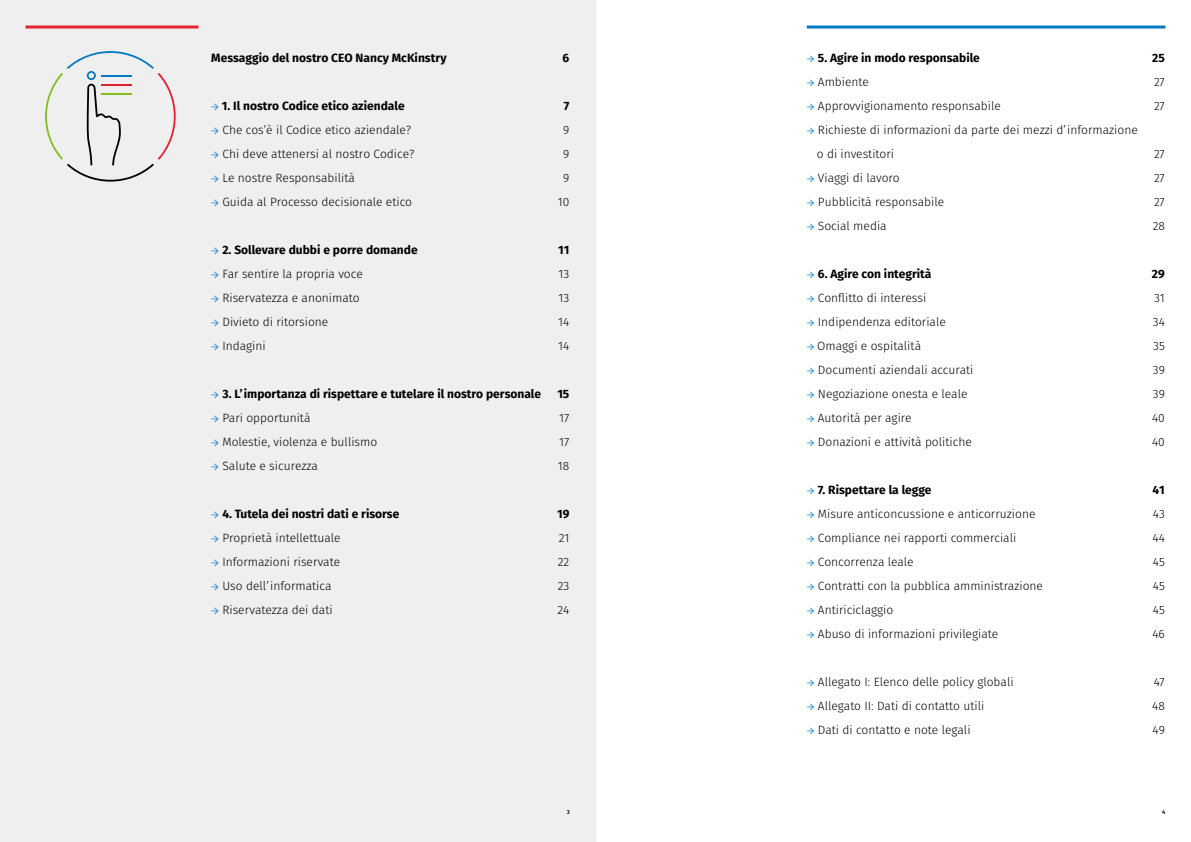
<style>
.page{position:relative;width:1191px;height:842px;background:#fff}
.page>*{position:absolute;margin:0;border:0;box-sizing:border-box;transform-origin:0 0}
.t1{font:300 12px/24px "Fira Sans";color:#000}
.t2{font:700 12px "Fira Sans";color:#000}
.t3{font:500 6px "Fira Sans";color:#000}
.s1{font-family:"Minion Pro";font-weight:400;color:#007ac2}
</style>
<div class="page">
<div style="left:0;top:0;width:595px;height:842px;background:#eeefee"></div>
<hr style="left:26px;top:26px;width:172px;height:3px;background:#e62330">
<hr style="left:806px;top:26px;width:359px;height:3px;background:#007ac2">
<svg style="left:45px;top:51px;width:131px;height:131px"></svg>
<hr style="left:101px;top:75px;width:31px;height:1px;background:#007ac2">
<hr style="left:101px;top:84px;width:31px;height:2px;background:#e6212e">
<hr style="left:101px;top:93px;width:31px;height:2px;background:#85bd21">
<p class="t2" style="left:211px;top:47px;width:237px">Messaggio del nostro CEO Nancy McKinstry</p>
<p class="t2" style="left:562px;top:47px;width:8px">6</p>
<p class="t2" style="left:211px;top:95px;width:195px"><span class="s1">→</span> 1. Il nostro Codice etico aziendale</p>
<p class="t2" style="left:564px;top:95px;width:7px">7</p>
<p class="t1" style="left:211px;top:117px;width:201px"><span class="s1">→</span> Che cos’è il Codice etico aziendale?</p>
<p class="t1" style="left:563px;top:117px;width:8px">9</p>
<p class="t1" style="left:211px;top:141px;width:205px"><span class="s1">→</span> Chi deve attenersi al nostro Codice?</p>
<p class="t1" style="left:563px;top:141px;width:8px">9</p>
<p class="t1" style="left:211px;top:165px;width:145px"><span class="s1">→</span> Le nostre Responsabilità</p>
<p class="t1" style="left:563px;top:165px;width:8px">9</p>
<p class="t1" style="left:211px;top:189px;width:202px"><span class="s1">→</span> Guida al Processo decisionale etico</p>
<p class="t1" style="left:558px;top:189px;width:13px">10</p>
<p class="t2" style="left:211px;top:239px;width:208px"><span class="s1">→</span> 2. Sollevare dubbi e porre domande</p>
<p class="t2" style="left:558px;top:239px;width:13px">11</p>
<p class="t1" style="left:211px;top:261px;width:153px"><span class="s1">→</span> Far sentire la propria voce</p>
<p class="t1" style="left:558px;top:261px;width:12px">13</p>
<p class="t1" style="left:211px;top:285px;width:150px"><span class="s1">→</span> Riservatezza e anonimato</p>
<p class="t1" style="left:558px;top:285px;width:12px">13</p>
<p class="t1" style="left:211px;top:309px;width:119px"><span class="s1">→</span> Divieto di ritorsione</p>
<p class="t1" style="left:558px;top:309px;width:13px">14</p>
<p class="t1" style="left:211px;top:333px;width:56px"><span class="s1">→</span> Indagini</p>
<p class="t1" style="left:558px;top:333px;width:13px">14</p>
<p class="t2" style="left:211px;top:383px;width:331px"><span class="s1">→</span> 3. L’importanza di rispettare e tutelare il nostro personale</p>
<p class="t2" style="left:557px;top:383px;width:13px">15</p>
<p class="t1" style="left:211px;top:405px;width:101px"><span class="s1">→</span> Pari opportunità</p>
<p class="t1" style="left:559px;top:405px;width:12px">17</p>
<p class="t1" style="left:211px;top:429px;width:167px"><span class="s1">→</span> Molestie, violenza e bullismo</p>
<p class="t1" style="left:559px;top:429px;width:12px">17</p>
<p class="t1" style="left:211px;top:453px;width:108px"><span class="s1">→</span> Salute e sicurezza</p>
<p class="t1" style="left:558px;top:453px;width:13px">18</p>
<p class="t2" style="left:211px;top:503px;width:190px"><span class="s1">→</span> 4. Tutela dei nostri dati e risorse</p>
<p class="t2" style="left:557px;top:503px;width:14px">19</p>
<p class="t1" style="left:211px;top:525px;width:131px"><span class="s1">→</span> Proprietà intellettuale</p>
<p class="t1" style="left:558px;top:525px;width:12px">21</p>
<p class="t1" style="left:211px;top:549px;width:130px"><span class="s1">→</span> Informazioni riservate</p>
<p class="t1" style="left:558px;top:549px;width:13px">22</p>
<p class="t1" style="left:211px;top:573px;width:122px"><span class="s1">→</span> Uso dell’informatica</p>
<p class="t1" style="left:558px;top:573px;width:13px">23</p>
<p class="t1" style="left:211px;top:597px;width:123px"><span class="s1">→</span> Riservatezza dei dati</p>
<p class="t1" style="left:557px;top:597px;width:13px">24</p>
<p class="t2" style="left:806px;top:47px;width:175px"><span class="s1">→</span> 5. Agire in modo responsabile</p>
<p class="t2" style="left:1152px;top:47px;width:14px">25</p>
<p class="t1" style="left:806px;top:69px;width:64px"><span class="s1">→</span> Ambiente</p>
<p class="t1" style="left:1154px;top:69px;width:12px">27</p>
<p class="t1" style="left:806px;top:93px;width:195px"><span class="s1">→</span> Approvvigionamento responsabile</p>
<p class="t1" style="left:1154px;top:93px;width:12px">27</p>
<p class="t1" style="left:816px;top:117px;width:322px;text-indent:-10px"><span class="s1">→</span> Richieste di informazioni da parte dei mezzi d’informazione o di investitori</p>
<p class="t1" style="left:1154px;top:141px;width:12px">27</p>
<p class="t1" style="left:806px;top:165px;width:94px"><span class="s1">→</span> Viaggi di lavoro</p>
<p class="t1" style="left:1154px;top:165px;width:12px">27</p>
<p class="t1" style="left:806px;top:189px;width:139px"><span class="s1">→</span> Pubblicità responsabile</p>
<p class="t1" style="left:1154px;top:189px;width:12px">27</p>
<p class="t1" style="left:806px;top:213px;width:81px"><span class="s1">→</span> Social media</p>
<p class="t1" style="left:1152px;top:213px;width:14px">28</p>
<p class="t2" style="left:806px;top:263px;width:126px"><span class="s1">→</span> 6. Agire con integrità</p>
<p class="t2" style="left:1152px;top:263px;width:14px">29</p>
<p class="t1" style="left:806px;top:285px;width:121px"><span class="s1">→</span> Conflitto di interessi</p>
<p class="t1" style="left:1154px;top:285px;width:12px">31</p>
<p class="t1" style="left:806px;top:309px;width:141px"><span class="s1">→</span> Indipendenza editoriale</p>
<p class="t1" style="left:1152px;top:309px;width:14px">34</p>
<p class="t1" style="left:806px;top:333px;width:116px"><span class="s1">→</span> Omaggi e ospitalità</p>
<p class="t1" style="left:1153px;top:333px;width:13px">35</p>
<p class="t1" style="left:806px;top:357px;width:168px"><span class="s1">→</span> Documenti aziendali accurati</p>
<p class="t1" style="left:1152px;top:357px;width:14px">39</p>
<p class="t1" style="left:806px;top:381px;width:162px"><span class="s1">→</span> Negoziazione onesta e leale</p>
<p class="t1" style="left:1152px;top:381px;width:14px">39</p>
<p class="t1" style="left:806px;top:405px;width:106px"><span class="s1">→</span> Autorità per agire</p>
<p class="t1" style="left:1152px;top:405px;width:14px">40</p>
<p class="t1" style="left:806px;top:429px;width:167px"><span class="s1">→</span> Donazioni e attività politiche</p>
<p class="t1" style="left:1152px;top:429px;width:14px">40</p>
<p class="t2" style="left:806px;top:479px;width:126px"><span class="s1">→</span> 7. Rispettare la legge</p>
<p class="t2" style="left:1152px;top:479px;width:14px">41</p>
<p class="t1" style="left:806px;top:501px;width:230px"><span class="s1">→</span> Misure anticoncussione e anticorruzione</p>
<p class="t1" style="left:1153px;top:501px;width:13px">43</p>
<p class="t1" style="left:806px;top:525px;width:211px"><span class="s1">→</span> Compliance nei rapporti commerciali</p>
<p class="t1" style="left:1152px;top:525px;width:14px">44</p>
<p class="t1" style="left:806px;top:549px;width:108px"><span class="s1">→</span> Concorrenza leale</p>
<p class="t1" style="left:1152px;top:549px;width:14px">45</p>
<p class="t1" style="left:806px;top:573px;width:238px"><span class="s1">→</span> Contratti con la pubblica amministrazione</p>
<p class="t1" style="left:1152px;top:573px;width:14px">45</p>
<p class="t1" style="left:806px;top:597px;width:88px"><span class="s1">→</span> Antiriciclaggio</p>
<p class="t1" style="left:1152px;top:597px;width:14px">45</p>
<p class="t1" style="left:806px;top:621px;width:193px"><span class="s1">→</span> Abuso di informazioni privilegiate</p>
<p class="t1" style="left:1152px;top:621px;width:14px">46</p>
<p class="t1" style="left:806px;top:669px;width:208px"><span class="s1">→</span> Allegato I: Elenco delle policy globali</p>
<p class="t1" style="left:1153px;top:669px;width:13px">47</p>
<p class="t1" style="left:806px;top:693px;width:179px"><span class="s1">→</span> Allegato II: Dati di contatto utili</p>
<p class="t1" style="left:1152px;top:693px;width:14px">48</p>
<p class="t1" style="left:806px;top:717px;width:165px"><span class="s1">→</span> Dati di contatto e note legali</p>
<p class="t1" style="left:1152px;top:717px;width:14px">49</p>
<p class="t3" style="left:567px;top:807px;width:5px">3</p>
<p class="t3" style="left:1162px;top:807px;width:5px">4</p>
</div>
